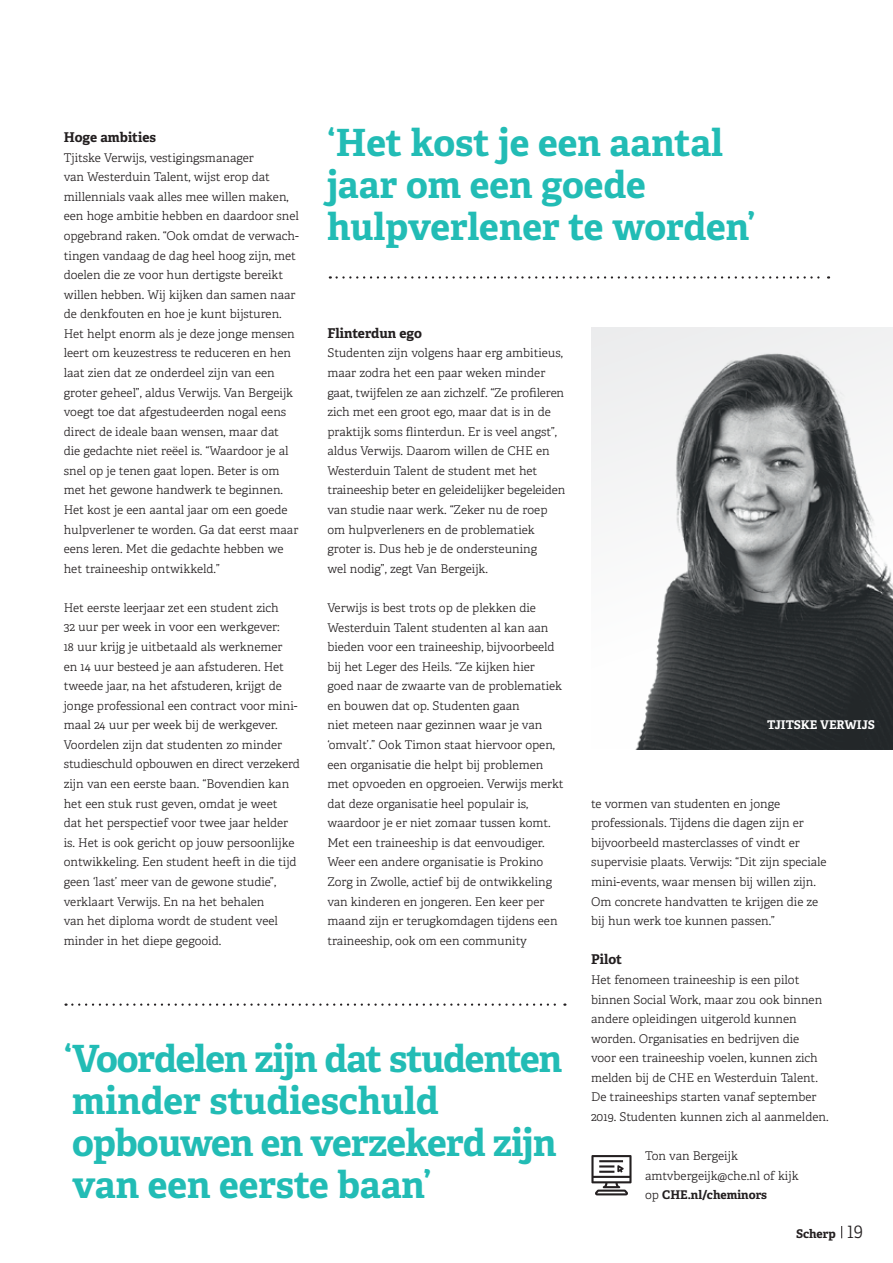
<style>
.page{position:relative;width:893px;height:1263px;background:#fff}
.page>*{position:absolute;margin:0;border:0;box-sizing:border-box;transform-origin:0 0}
.t1{font:700 37.5px/42px "Adelle";letter-spacing:-.01em;color:#22bcb5}
.t2{font:700 13.5px "Adelle";color:#231f20}
.t3{font:300 12px/19.5px "Adelle";color:#231f20}
.t4{font:700 12px "Adelle";color:#fff}
.t5{font:700 12px "Adelle";color:#231f20}
.s1{font-weight:700}
.s2{font-weight:300;font-size:18px}
</style>
<div class="page">
<svg style="left:337px;top:276px;width:492px;height:3px"></svg>
<svg style="left:66px;top:1003px;width:499px;height:3px"></svg>
<svg style="left:591px;top:1155px;width:40px;height:40px"></svg>
<svg style="left:591px;top:328px;width:302px;height:421px"></svg>
<svg style="left:841px;top:1226px;width:1px;height:12px"></svg>
<h1 class="t1" style="left:327px;top:122px;width:430px">‘Het kost je een aantal jaar om een goede hulpverlener te worden’</h1>
<p class="t2" style="left:64px;top:129px;width:94px">Hoge ambities</p>
<p class="t3" style="left:64px;top:148px;width:237px">Tjitske Verwijs, vestigingsmanager<br>van Westerduin Talent, wijst erop dat millennials vaak alles mee willen maken, een hoge ambitie hebben en daardoor snel opgebrand raken. “Ook omdat de verwach&shy;tingen vandaag de dag heel hoog zijn, met doelen die ze voor hun dertigste bereikt willen hebben. Wij kijken dan samen naar de denkfouten en hoe je kunt bijsturen.<br>Het helpt enorm als je deze jonge mensen leert om keuzestress te reduceren en hen laat zien dat ze onderdeel zijn van een groter geheel”, aldus Verwijs. Van Bergeijk voegt toe dat afgestudeerden nogal eens direct de ideale baan wensen, maar dat<br>die gedachte niet reëel is. “Waardoor je al snel op je tenen gaat lopen. Beter is om met het gewone handwerk te beginnen.<br>Het kost je een aantal jaar om een goede hulpverlener te worden. Ga dat eerst maar eens leren. Met die gedachte hebben we het traineeship ontwikkeld.”</p>
<p class="t3" style="left:64px;top:598px;width:238px">Het eerste leerjaar zet een student zich<br>32 uur per week in voor een werkgever:<br>18 uur krijg je uitbetaald als werknemer<br>en 14 uur besteed je aan afstuderen. Het tweede jaar, na het afstuderen, krijgt de jonge professional een contract voor mini&shy;maal 24 uur per week bij de werkgever.<br>Voordelen zijn dat studenten zo minder studieschuld opbouwen en direct verzekerd zijn van een eerste baan. “Bovendien kan het een stuk rust geven, omdat je weet<br>dat het perspectief voor twee jaar helder is. Het is ook gericht op jouw persoonlijke ontwikkeling. Een student heeft in die tijd geen ‘last’ meer van de gewone studie”, verklaart Verwijs. En na het behalen<br>van het diploma wordt de student veel minder in het diepe gegooid.</p>
<p class="t2" style="left:327px;top:324px;width:96px">Flinterdun ego</p>
<p class="t3" style="left:327px;top:344px;width:239px">Studenten zijn volgens haar erg ambitieus, maar zodra het een paar weken minder gaat, twijfelen ze aan zichzelf. “Ze profileren zich met een groot ego, maar dat is in de praktijk soms flinterdun. Er is veel angst”, aldus Verwijs. Daarom willen de CHE en Westerduin Talent de student met het traineeship beter en geleidelijker begeleiden van studie naar werk. “Zeker nu de roep om hulpverleners en de problematiek groter is. Dus heb je de ondersteuning<br>wel nodig”, zegt Van Bergeijk.</p>
<p class="t3" style="left:327px;top:598px;width:238px">Verwijs is best trots op de plekken die Westerduin Talent studenten al kan aan bieden voor een traineeship, bijvoorbeeld bij het Leger des Heils. “Ze kijken hier goed naar de zwaarte van de problematiek en bouwen dat op. Studenten gaan<br>niet meteen naar gezinnen waar je van ‘omvalt’.” Ook Timon staat hiervoor open, een organisatie die helpt bij problemen met opvoeden en opgroeien. Verwijs merkt dat deze organisatie heel populair is, waardoor je er niet zomaar tussen komt.<br>Met een traineeship is dat eenvoudiger.<br>Weer een andere organisatie is Prokino Zorg in Zwolle, actief bij de ontwikkeling van kinderen en jongeren. Een keer per maand zijn er terugkomdagen tijdens een traineeship, ook om een community</p>
<p class="t4" style="left:767px;top:717px;width:109px">TJITSKE VERWIJS</p>
<p class="t3" style="left:591px;top:794px;width:237px">te vormen van studenten en jonge professionals. Tijdens die dagen zijn er bijvoorbeeld masterclasses of vindt er supervisie plaats. Verwijs: “Dit zijn speciale mini-events, waar mensen bij willen zijn.<br>Om concrete handvatten te krijgen die ze bij hun werk toe kunnen passen.”</p>
<p class="t2" style="left:591px;top:951px;width:32px">Pilot</p>
<p class="t3" style="left:591px;top:970px;width:239px">Het fenomeen traineeship is een pilot binnen Social Work, maar zou ook binnen andere opleidingen uitgerold kunnen worden. Organisaties en bedrijven die<br>voor een traineeship voelen, kunnen zich melden bij de CHE en Westerduin Talent.<br>De traineeships starten vanaf september 2019. Studenten kunnen zich al aanmelden.</p>
<p class="t3" style="left:645px;top:1146px;width:155px">Ton van Bergeijk amtvbergeijk@che.nl of kijk op <span class="s1">CHE.nl/cheminors</span></p>
<h1 class="t1" style="left:64px;top:1038px;width:500px">‘Voordelen zijn dat studenten minder studieschuld opbouwen en verzekerd zijn van een eerste baan’</h1>
<p class="t5" style="left:796px;top:1226px;width:69px">Scherp <span class="s2">19</span></p>
</div>
